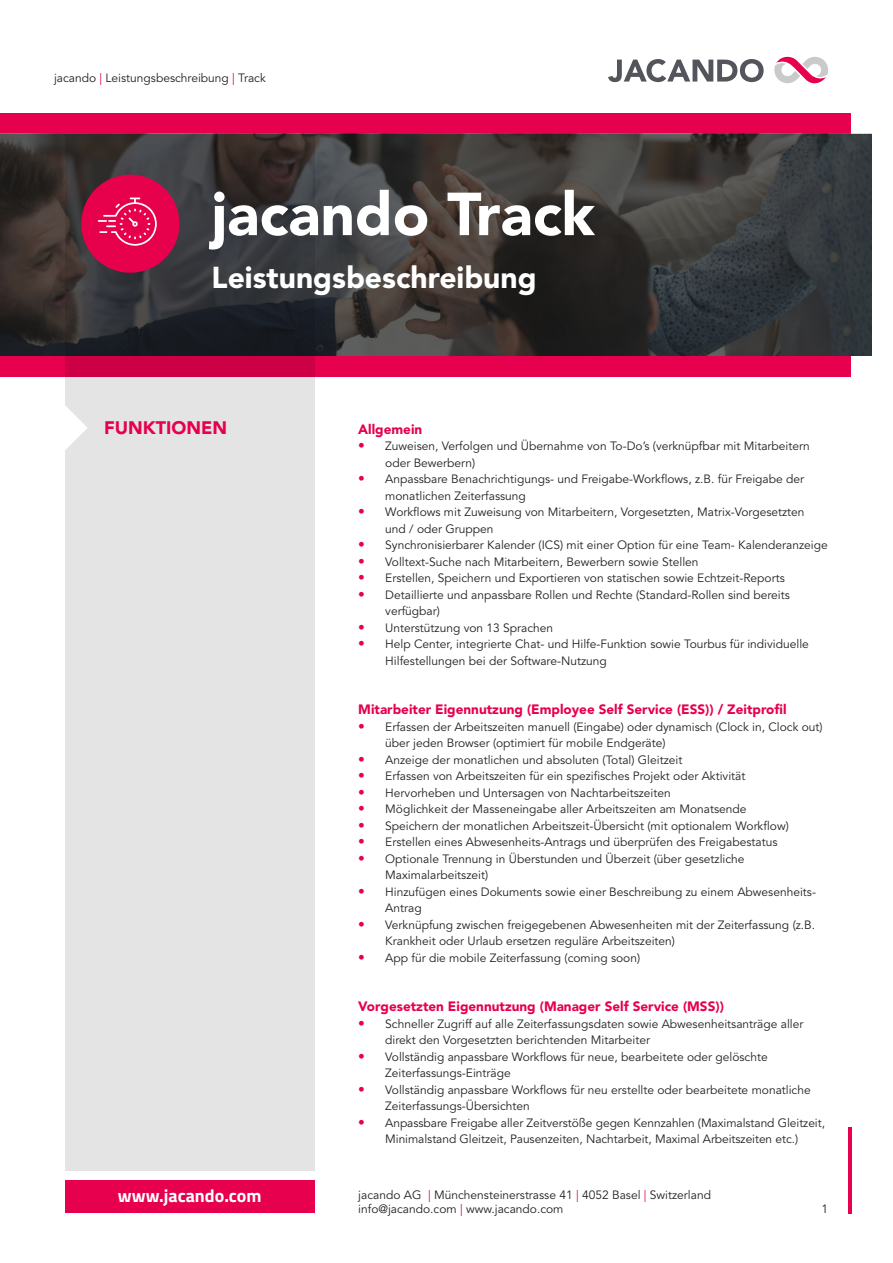
<style>
.page{position:relative;width:893px;height:1263px;background:#fff}
.page>*{position:absolute;margin:0;border:0;box-sizing:border-box;transform-origin:0 0}
.t1{font:900 60px "Avenir LT Std";color:#fff}
.t2{font:900 30px "Avenir LT Std";color:#fff}
.t3{font:700 18px "Titillium Web";color:#fff}
.t4{font:900 18px "Avenir LT Std";color:#e6004d}
.t5{font:900 13.5px "Avenir LT Std";color:#e6004d}
.t6{font:12px/16.5px "Avenir LT Std";color:#202121}
.s1{color:#e6004d}
.s2{font-weight:900;font-size:13.5px;color:#e6004d}
</style>
<div class="page">
<hr style="left:848px;top:1127px;width:3px;height:86px;background:#e6004d">
<svg style="left:774px;top:57px;width:54px;height:26px"></svg>
<svg style="left:608px;top:59px;width:156px;height:23px"></svg>
<div style="left:0;top:113px;width:850px;height:263px;background:#e6004d"></div>
<img style="left:0;top:134px;width:872px;height:221px">
<svg style="left:65px;top:134px;width:250px;height:1036px;background:#c1bdbf"></svg>
<svg style="left:65px;top:394px;width:23px;height:68px"></svg>
<div style="left:65px;top:1180px;width:250px;height:33px;background:#e6004d"></div>
<div style="left:81px;top:175px;width:98px;height:98px;background:#e7004c;border-radius:50%"></div>
<svg style="left:98px;top:198px;width:59px;height:48px"></svg>
<p class="t6" style="left:54px;top:70px;width:213px">jacando <span class="s1">|</span> Leistungsbeschreibung <span class="s1">|</span> Track</p>
<h1 class="t1" style="left:212px;top:178px;width:385px">jacando Track</h1>
<h2 class="t2" style="left:212px;top:260px;width:327px">Leistungsbeschreibung</h2>
<h3 class="t4" style="left:104px;top:416px;width:124px">FUNKTIONEN</h3>
<p class="t5" style="left:358px;top:421px;width:66px">Allgemein</p>
<p class="t6" style="left:385px;top:438px;width:426px;text-indent:-27px"><span class="s2">•</span> Zuweisen, Verfolgen und Übernahme von To-Do’s (verknüpfbar mit Mitarbeitern oder Bewerbern)</p>
<p class="t6" style="left:385px;top:471px;width:420px;text-indent:-27px"><span class="s2">•</span> Anpassbare Benachrichtigungs- und Freigabe-Workflows, z.B. für Freigabe der monatlichen Zeiterfassung</p>
<p class="t6" style="left:385px;top:504px;width:421px;text-indent:-27px"><span class="s2">•</span> Workflows mit Zuweisung von Mitarbeitern, Vorgesetzten, Matrix-Vorgesetzten und / oder Gruppen</p>
<p class="t6" style="left:358px;top:537px;width:471px"><span class="s2">•</span> Synchronisierbarer Kalender (ICS) mit einer Option für eine Team- Kalenderanzeige</p>
<p class="t6" style="left:358px;top:553px;width:342px"><span class="s2">•</span> Volltext-Suche nach Mitarbeitern, Bewerbern sowie Stellen</p>
<p class="t6" style="left:358px;top:570px;width:428px"><span class="s2">•</span> Erstellen, Speichern und Exportieren von statischen sowie Echtzeit-Reports</p>
<p class="t6" style="left:385px;top:586px;width:406px;text-indent:-27px"><span class="s2">•</span> Detaillierte und anpassbare Rollen und Rechte (Standard-Rollen sind bereits verfügbar)</p>
<p class="t6" style="left:358px;top:619px;width:197px"><span class="s2">•</span> Unterstützung von 13 Sprachen</p>
<p class="t6" style="left:385px;top:636px;width:425px;text-indent:-27px"><span class="s2">•</span> Help Center, integrierte Chat- und Hilfe-Funktion sowie Tourbus für individuelle<br>Hilfestellungen bei der Software-Nutzung</p>
<p class="t5" style="left:358px;top:701px;width:430px">Mitarbeiter Eigennutzung (Employee Self Service (ESS)) / Zeitprofil</p>
<p class="t6" style="left:385px;top:718px;width:439px;text-indent:-27px"><span class="s2">•</span> Erfassen der Arbeitszeiten manuell (Eingabe) oder dynamisch (Clock in, Clock out) über jeden Browser (optimiert für mobile Endgeräte)</p>
<p class="t6" style="left:358px;top:751px;width:326px"><span class="s2">•</span> Anzeige der monatlichen und absoluten (Total) Gleitzeit</p>
<p class="t6" style="left:358px;top:768px;width:389px"><span class="s2">•</span> Erfassen von Arbeitszeiten für ein spezifisches Projekt oder Aktivität</p>
<p class="t6" style="left:358px;top:784px;width:314px"><span class="s2">•</span> Hervorheben und Untersagen von Nachtarbeitszeiten</p>
<p class="t6" style="left:358px;top:801px;width:390px"><span class="s2">•</span> Möglichkeit der Masseneingabe aller Arbeitszeiten am Monatsende</p>
<p class="t6" style="left:358px;top:817px;width:432px"><span class="s2">•</span> Speichern der monatlichen Arbeitszeit-Übersicht (mit optionalem Workflow)</p>
<p class="t6" style="left:358px;top:834px;width:421px"><span class="s2">•</span> Erstellen eines Abwesenheits-Antrags und überprüfen des Freigabestatus</p>
<p class="t6" style="left:385px;top:850px;width:361px;text-indent:-27px"><span class="s2">•</span> Optionale Trennung in Überstunden und Überzeit (über gesetzliche<br>Maximalarbeitszeit)</p>
<p class="t6" style="left:385px;top:883px;width:432px;text-indent:-27px"><span class="s2">•</span> Hinzufügen eines Dokuments sowie einer Beschreibung zu einem Abwesenheits-<br>Antrag</p>
<p class="t6" style="left:385px;top:916px;width:431px;text-indent:-27px"><span class="s2">•</span> Verknüpfung zwischen freigegebenen Abwesenheiten mit der Zeiterfassung (z.B.<br>Krankheit oder Urlaub ersetzen reguläre Arbeitszeiten)</p>
<p class="t6" style="left:358px;top:949px;width:283px"><span class="s2">•</span> App für die mobile Zeiterfassung (coming soon)</p>
<p class="t5" style="left:358px;top:998px;width:367px">Vorgesetzten Eigennutzung (Manager Self Service (MSS))</p>
<p class="t6" style="left:385px;top:1015px;width:420px;text-indent:-27px"><span class="s2">•</span> Schneller Zugriff auf alle Zeiterfassungsdaten sowie Abwesenheitsanträge aller direkt den Vorgesetzten berichtenden Mitarbeiter</p>
<p class="t6" style="left:385px;top:1048px;width:384px;text-indent:-27px"><span class="s2">•</span> Vollständig anpassbare Workflows für neue, bearbeitete oder gelöschte<br>Zeiterfassungs-Einträge</p>
<p class="t6" style="left:385px;top:1081px;width:427px;text-indent:-27px"><span class="s2">•</span> Vollständig anpassbare Workflows für neu erstellte oder bearbeitete monatliche<br>Zeiterfassungs-Übersichten</p>
<p class="t6" style="left:358px;top:1114px;width:468px;text-align:center"><span class="s2">•</span> Anpassbare Freigabe aller Zeitverstöße gegen Kennzahlen (Maximalstand Gleitzeit,<br>Minimalstand Gleitzeit, Pausenzeiten, Nachtarbeit, Maximal Arbeitszeiten etc.)</p>
<h3 class="t3" style="left:118px;top:1182px;width:145px">www.jacando.com</h3>
<p class="t6" style="left:358px;top:1188px;width:354px;line-height:14.4px">jacando AG <span class="s1">|</span> Münchensteinerstrasse 41 <span class="s1">|</span> 4052 Basel <span class="s1">|</span> Switzerland info@jacando.com <span class="s1">|</span> www.jacando.com</p>
<p class="t6" style="left:821px;top:1201px;width:8px">1</p>
</div>
